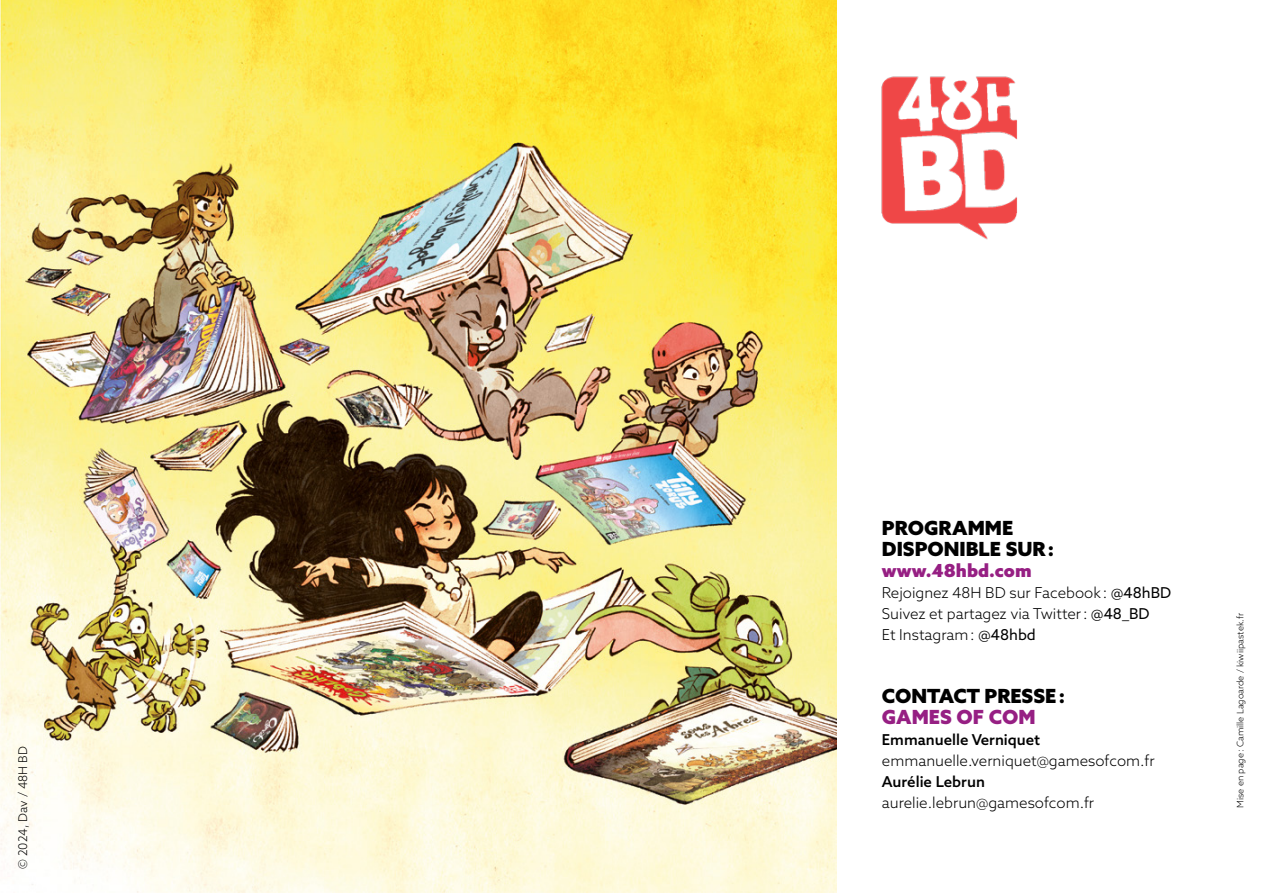
<style>
.page{position:relative;width:1263px;height:893px;background:#fff}
.page>*{position:absolute;margin:0;border:0;box-sizing:border-box;transform-origin:0 0}
.t1{font:900 19.5px/21px "Azo Sans";color:#000}
.t2{font:900 19.5px "Azo Sans";color:#961f83}
.t3{font:900 18px "Azo Sans";color:#961f83}
.t4{font:300 15px/21px "Azo Sans";color:#000}
.t5{font:500 15px "Azo Sans";color:#000}
.t6{font:300 12px "Azo Sans";color:#000}
.t7{font:300 9px "Azo Sans";color:#000}
.s1{font-weight:400}
</style>
<div class="page">
<img style="left:0;top:0;width:836px;height:893px">
<img style="left:881px;top:76px;width:137px;height:164px">
<p class="t6" style="left:15px;top:869px;width:124px;rotate:-90deg">© 2024, Dav / 48H BD</p>
<h1 class="t1" style="left:882px;top:517px;width:174px">PROGRAMME<br>DISPONIBLE SUR:</h1>
<p class="t3" style="left:882px;top:558px;width:151px">www.48hbd.com</p>
<p class="t4" style="left:882px;top:582px;width:291px">Rejoignez 48H BD sur Facebook: <span class="s1">@48hBD<br></span>Suivez et partagez via Twitter: <span class="s1">@48_BD<br></span>Et Instagram: <span class="s1">@48hbd</span></p>
<h1 class="t1" style="left:882px;top:685px;width:185px">CONTACT PRESSE:</h1>
<h1 class="t2" style="left:882px;top:704px;width:155px">GAMES OF COM</h1>
<p class="t5" style="left:882px;top:729px;width:160px">Emmanuelle Verniquet</p>
<p class="t4" style="left:882px;top:750px;width:274px">emmanuelle.verniquet@gamesofcom.fr</p>
<p class="t5" style="left:882px;top:771px;width:105px">Aurélie Lebrun</p>
<p class="t4" style="left:882px;top:792px;width:214px">aurelie.lebrun@gamesofcom.fr</p>
<p class="t7" style="left:1234px;top:808px;width:196px;rotate:-90deg">Mise en page: Camille Lagoarde / kiwiipastek.fr</p>
</div>
